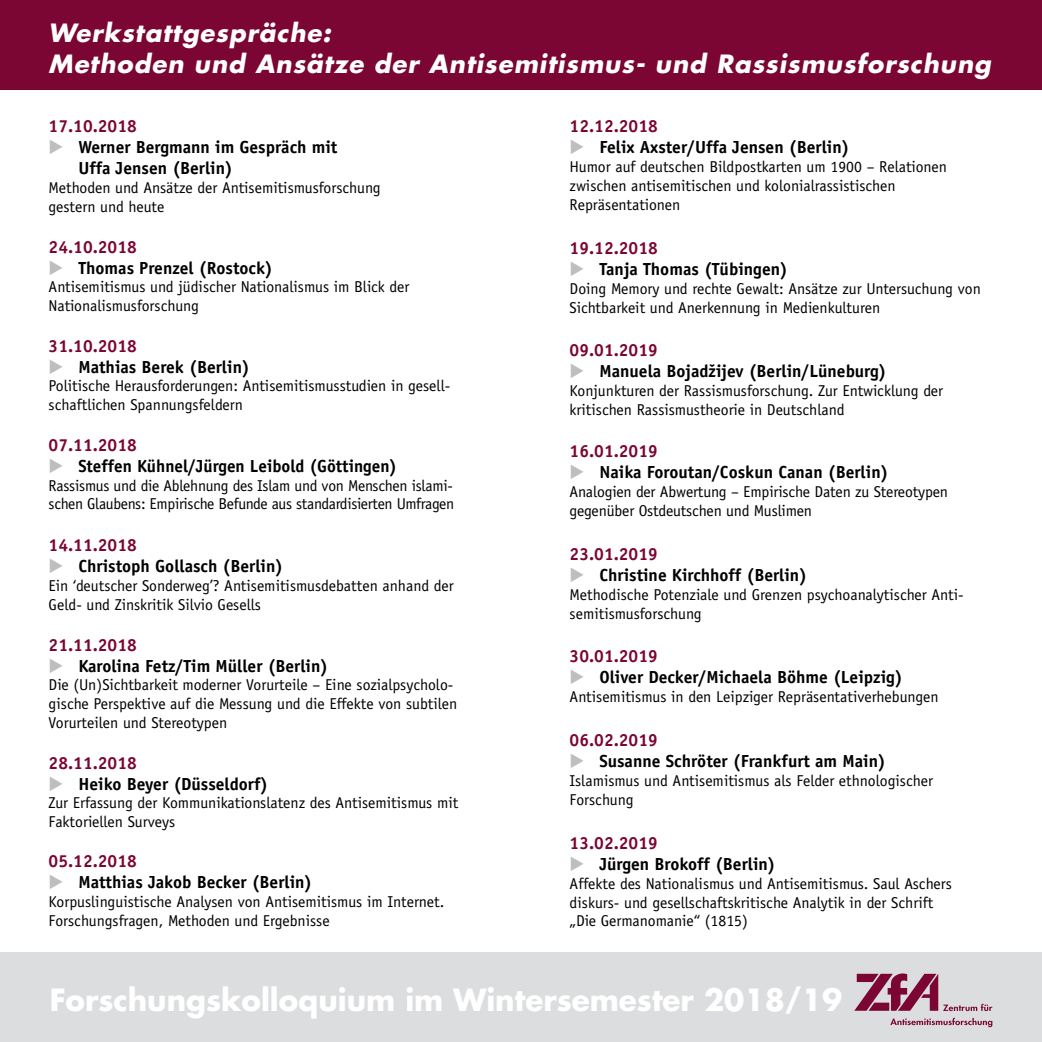
<style>
.page{position:relative;width:1042px;height:1042px;background:#fff}
.page>*{position:absolute;margin:0;border:0;box-sizing:border-box;transform-origin:0 0}
.t1{font:700 29.75px "Futura";color:#fff}
.t2{font:italic 700 24.5px/31.5px "Futura";letter-spacing:.04em;color:#fff}
.t3{font:700 17.5px/21px "Officina Sans";color:#000}
.t4{font:700 17.5px "Officina Sans";color:#7b0533}
.t5{font:15.75px/18.9px "Officina Sans";color:#000}
.t6{font:15.75px/18.9px "Officina Sans";letter-spacing:-.02em;color:#000}
.s1{color:#bcbec0}
</style>
<div class="page">
<div style="left:0;top:952px;width:1042px;height:90px;background:#dcddde"></div>
<div style="left:0;top:0;width:1042px;height:89px;background:#7b0533"></div>
<svg style="left:890px;top:1018px;width:102px;height:9px"></svg>
<svg style="left:854px;top:973px;width:138px;height:38px"></svg>
<h2 class="t2" style="left:49px;top:16px;width:944px">Werkstattgespräche:<br>Methoden und Ansätze der Antisemitismus- und Rassismusforschung</h2>
<p class="t4" style="left:49px;top:116px;width:90px">17.10.2018</p>
<p class="t3" style="left:78px;top:137px;width:260px;text-indent:-30px"><span class="s1">◆</span> Werner Bergmann im Gespräch mit<br>Uffa Jensen (Berlin)</p>
<p class="t5" style="left:49px;top:179px;width:334px">Methoden und Ansätze der Antisemitismusforschung gestern und heute</p>
<p class="t4" style="left:49px;top:236px;width:90px">24.10.2018</p>
<p class="t3" style="left:49px;top:257px;width:226px"><span class="s1">◆</span> Thomas Prenzel (Rostock)</p>
<p class="t5" style="left:49px;top:278px;width:362px">Antisemitismus und jüdischer Nationalismus im Blick der<br>Nationalismusforschung</p>
<p class="t4" style="left:49px;top:335px;width:90px">31.10.2018</p>
<p class="t3" style="left:49px;top:356px;width:203px"><span class="s1">◆</span> Mathias Berek (Berlin)</p>
<p class="t5" style="left:49px;top:377px;width:403px">Politische Herausforderungen: Antisemitismusstudien in gesell&shy;schaftlichen Spannungsfeldern</p>
<p class="t4" style="left:49px;top:434px;width:90px">07.11.2018</p>
<p class="t3" style="left:49px;top:455px;width:350px"><span class="s1">◆</span> Steffen Kühnel/Jürgen Leibold (Göttingen)</p>
<p class="t6" style="left:49px;top:476px;width:407px">Rassismus und die Ablehnung des Islam und von Menschen islami&shy;schen Glaubens: Empirische Befunde aus standardisierten Umfragen</p>
<p class="t4" style="left:49px;top:534px;width:90px">14.11.2018</p>
<p class="t3" style="left:49px;top:556px;width:236px"><span class="s1">◆</span> Christoph Gollasch (Berlin)</p>
<p class="t5" style="left:49px;top:576px;width:407px">Ein ‘deutscher Sonderweg’? Antisemitismusdebatten anhand der<br>Geld- und Zinskritik Silvio Gesells</p>
<p class="t4" style="left:49px;top:634px;width:90px">21.11.2018</p>
<p class="t3" style="left:49px;top:655px;width:281px"><span class="s1">◆</span> Karolina Fetz/Tim Müller (Berlin)</p>
<p class="t5" style="left:49px;top:676px;width:410px">Die (Un)Sichtbarkeit moderner Vorurteile – Eine sozialpsycholo&shy;gische Perspektive auf die Messung und die Effekte von subtilen<br>Vorurteilen und Stereotypen</p>
<p class="t4" style="left:49px;top:751px;width:90px">28.11.2018</p>
<p class="t3" style="left:49px;top:773px;width:221px"><span class="s1">◆</span> Heiko Beyer (Düsseldorf)</p>
<p class="t5" style="left:49px;top:793px;width:411px">Zur Erfassung der Kommunikationslatenz des Antisemitismus mit<br>Faktoriellen Surveys</p>
<p class="t4" style="left:49px;top:850px;width:90px">05.12.2018</p>
<p class="t3" style="left:49px;top:871px;width:265px"><span class="s1">◆</span> Matthias Jakob Becker (Berlin)</p>
<p class="t5" style="left:49px;top:892px;width:397px">Korpuslinguistische Analysen von Antisemitismus im Internet.<br>Forschungsfragen, Methoden und Ergebnisse</p>
<p class="t4" style="left:569px;top:116px;width:90px">12.12.2018</p>
<p class="t3" style="left:569px;top:137px;width:281px"><span class="s1">◆</span> Felix Axster/Uffa Jensen (Berlin)</p>
<p class="t5" style="left:569px;top:158px;width:379px">Humor auf deutschen Bildpostkarten um 1900 – Relationen zwischen antisemitischen und kolonialrassistischen<br>Repräsentationen</p>
<p class="t4" style="left:569px;top:237px;width:90px">19.12.2018</p>
<p class="t3" style="left:569px;top:258px;width:220px"><span class="s1">◆</span> Tanja Thomas (Tübingen)</p>
<p class="t5" style="left:569px;top:279px;width:413px">Doing Memory und rechte Gewalt: Ansätze zur Untersuchung von<br>Sichtbarkeit und Anerkennung in Medienkulturen</p>
<p class="t4" style="left:569px;top:340px;width:90px">09.01.2019</p>
<p class="t3" style="left:569px;top:361px;width:318px"><span class="s1">◆</span> Manuela Bojadžijev (Berlin/Lüneburg)</p>
<p class="t5" style="left:569px;top:382px;width:375px">Konjunkturen der Rassismusforschung. Zur Entwicklung der kritischen Rassismustheorie in Deutschland</p>
<p class="t4" style="left:569px;top:440px;width:90px">16.01.2019</p>
<p class="t3" style="left:569px;top:462px;width:320px"><span class="s1">◆</span> Naika Foroutan/Coskun Canan (Berlin)</p>
<p class="t5" style="left:569px;top:482px;width:380px">Analogien der Abwertung – Empirische Daten zu Stereotypen gegenüber Ostdeutschen und Muslimen</p>
<p class="t4" style="left:569px;top:543px;width:90px">23.01.2019</p>
<p class="t3" style="left:569px;top:564px;width:239px"><span class="s1">◆</span> Christine Kirchhoff (Berlin)</p>
<p class="t5" style="left:569px;top:585px;width:395px">Methodische Potenziale und Grenzen psychoanalytischer Anti&shy;semitismusforschung</p>
<p class="t4" style="left:569px;top:645px;width:90px">30.01.2019</p>
<p class="t3" style="left:569px;top:667px;width:335px"><span class="s1">◆</span> Oliver Decker/Michaela Böhme (Leipzig)</p>
<p class="t5" style="left:569px;top:687px;width:370px">Antisemitismus in den Leipziger Repräsentativerhebungen</p>
<p class="t4" style="left:569px;top:729px;width:90px">06.02.2019</p>
<p class="t3" style="left:569px;top:750px;width:318px"><span class="s1">◆</span> Susanne Schröter (Frankfurt am Main)</p>
<p class="t5" style="left:569px;top:771px;width:365px">Islamismus und Antisemitismus als Felder ethnologischer<br>Forschung</p>
<p class="t4" style="left:569px;top:832px;width:90px">13.02.2019</p>
<p class="t3" style="left:569px;top:853px;width:208px"><span class="s1">◆</span> Jürgen Brokoff (Berlin)</p>
<p class="t5" style="left:569px;top:874px;width:384px">Affekte des Nationalismus und Antisemitismus. Saul Aschers diskurs- und gesellschaftskritische Analytik in der Schrift „Die Germanomanie“ (1815)</p>
<h1 class="t1" style="left:50px;top:979px;width:794px">Forschungskolloquium im Wintersemester 2018/19</h1>
</div>
